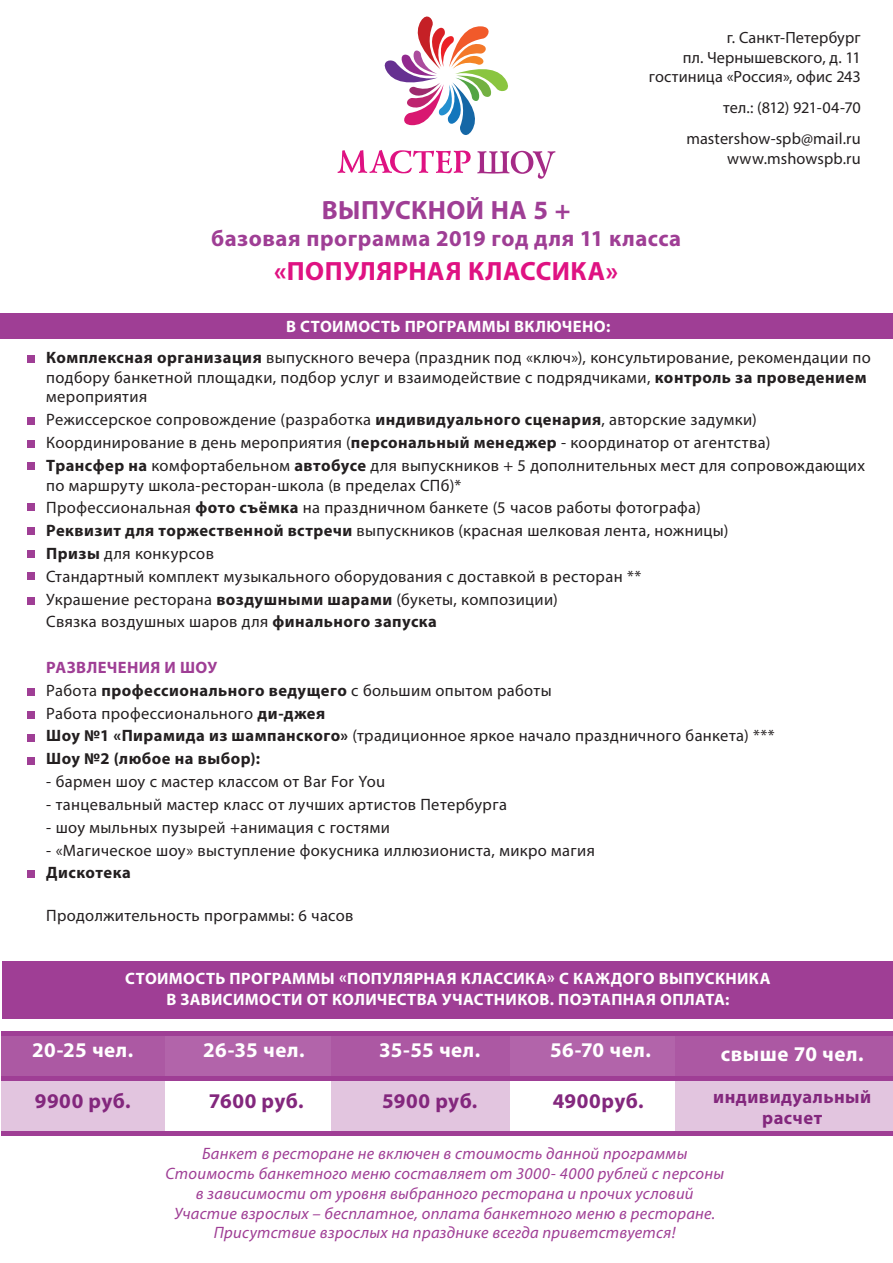
<style>
.page{position:relative;width:893px;height:1263px;background:#fff}
.page>*{position:absolute;margin:0;border:0;box-sizing:border-box;transform-origin:0 0}
.t1{font:700 26.55px "Myriad Pro";letter-spacing:.015em;color:#df1282}
.t2{font:700 26.55px "Myriad Pro";letter-spacing:.015em;color:#9f3e95}
.t3{font:700 22.65px "Myriad Pro";letter-spacing:.025em;color:#9f3e95}
.t4{font:700 21px "Myriad Pro";letter-spacing:.025em;color:#fff}
.t5{font:700 21px "Myriad Pro";letter-spacing:.03em;color:#83277d}
.t6{font:700 18.45px/20.7px "Myriad Pro";letter-spacing:.025em;color:#83277d;text-align:center}
.t7{font:16.5px/22.8px "Myriad Pro";letter-spacing:.02em;color:#231f20}
.t8{font:italic 16.5px/19.8px "Myriad Pro";letter-spacing:.015em;color:#9f3e95;text-align:center}
.t9{font:700 16.5px/21px "Myriad Pro";letter-spacing:.02em;color:#fff;text-align:center}
.t10{font:700 16.5px "Myriad Pro";letter-spacing:.03em;color:#231f20}
.t11{font:16.35px/19.5px "Myriad Pro";letter-spacing:.005em;color:#231f20;text-align:right}
.s1{font-weight:700}
.s2{font-weight:700;color:#9f3e95}
</style>
<div class="page">
<div style="left:2px;top:1033px;width:163px;height:99px;background:#e2c5df"></div>
<div style="left:2px;top:1034px;width:891px;height:47px;background:#b264aa"></div>
<svg style="left:331px;top:1035px;width:179px;height:95px;fill:#e2c5df"></svg>
<svg style="left:675px;top:1035px;width:218px;height:96px;fill:#e2c5df"></svg>
<hr style="left:2px;top:1131px;width:891px;height:4px;background:#9f3e95">
<hr style="left:2px;top:1031px;width:891px;height:4px;background:#9f3e95">
<hr style="left:2px;top:1076px;width:891px;height:4px;background:#9f3e95">
<div style="left:0;top:313px;width:893px;height:26px;background:#9f3e95"></div>
<div style="left:2px;top:961px;width:891px;height:57px;background:#9f3e95"></div>
<div style="left:27px;top:504px;width:8px;height:7px;background:#9f3e95"></div>
<div style="left:27px;top:462px;width:8px;height:7px;background:#9f3e95"></div>
<div style="left:27px;top:550px;width:8px;height:8px;background:#9f3e95"></div>
<div style="left:27px;top:573px;width:8px;height:7px;background:#9f3e95"></div>
<div style="left:27px;top:597px;width:8px;height:8px;background:#9f3e95"></div>
<div style="left:27px;top:417px;width:8px;height:8px;background:#9f3e95"></div>
<div style="left:27px;top:688px;width:8px;height:8px;background:#9f3e95"></div>
<div style="left:27px;top:711px;width:8px;height:8px;background:#9f3e95"></div>
<div style="left:27px;top:734px;width:8px;height:8px;background:#9f3e95"></div>
<div style="left:27px;top:757px;width:8px;height:8px;background:#9f3e95"></div>
<div style="left:27px;top:871px;width:8px;height:7px;background:#9f3e95"></div>
<div style="left:27px;top:440px;width:8px;height:8px;background:#9f3e95"></div>
<div style="left:27px;top:527px;width:8px;height:8px;background:#9f3e95"></div>
<div style="left:27px;top:355px;width:8px;height:8px;background:#9f3e95"></div>
<svg style="left:384px;top:16px;width:124px;height:119px"></svg>
<svg style="left:338px;top:150px;width:133px;height:23px"></svg>
<svg style="left:477px;top:151px;width:78px;height:28px"></svg>
<p class="t11" style="left:649px;top:28px;width:213px">г. Санкт-Петербург<br>пл. Чернышевского, д. 11 гостиница «Россия», офис 243</p>
<p class="t11" style="left:686px;top:92px;width:176px;line-height:30.9px">тел.: (812) 921-04-70 mastershow-spb@mail.ru</p>
<p class="t11" style="left:727px;top:148px;width:135px">www.mshowspb.ru</p>
<h1 class="t2" style="left:322px;top:193px;width:251px">ВЫПУСКНОЙ НА 5 +</h1>
<h2 class="t3" style="left:211px;top:223px;width:471px">базовая программа 2019 год для 11 класса</h2>
<h1 class="t1" style="left:274px;top:253px;width:346px">«ПОПУЛЯРНАЯ КЛАССИКА»</h1>
<p class="t9" style="left:286px;top:315px;width:326px">В СТОИМОСТЬ ПРОГРАММЫ ВКЛЮЧЕНО:</p>
<p class="t7" style="left:46px;top:347px;width:826px;line-height:19.8px"><span class="s1">Комплексная организация</span> выпускного вечера (праздник под «ключ»), консультирование, рекомендации по подбору банкетной площадки, подбор услуг и взаимодействие с подрядчиками, <span class="s1">контроль за проведением </span>мероприятия</p>
<p class="t7" style="left:46px;top:408px;width:820px">Режиссерское сопровождение (разработка <span class="s1">индивидуального сценария</span>, авторские задумки)<br>Координирование в день мероприятия (<span class="s1">персональный менеджер</span> - координатор от агентства)<br><span class="s1">Трансфер на</span> комфортабельном <span class="s1">автобусе</span> для выпускников + 5 дополнительных мест для сопровождающих</p>
<p class="t7" style="left:46px;top:473px;width:684px">по маршруту школа-ресторан-школа (в пределах СПб)*<br>Профессиональная <span class="s1">фото съёмка</span> на праздничном банкете (5 часов работы фотографа)<br><span class="s1">Реквизит для торжественной встречи</span> выпускников (красная шелковая лента, ножницы)<br><span class="s1">Призы</span> для конкурсов<br>Стандартный комплект музыкального оборудования с доставкой в ресторан ** Украшение ресторана <span class="s1">воздушными шарами</span> (букеты, композиции)<br>Связка воздушных шаров для <span class="s1">финального запуска</span></p>
<p class="t7" style="left:46px;top:656px;width:730px"><span class="s2">РАЗВЛЕЧЕНИЯ И ШОУ<br></span>Работа <span class="s1">профессионального ведущего</span> с большим опытом работы<br>Работа профессионального <span class="s1">ди-джея<br>Шоу №1 «Пирамида из шампанского»</span> (традиционное яркое начало праздничного банкета) *** <span class="s1">Шоу №2 (любое на выбор):</span></p>
<p class="t7" style="left:46px;top:770px;width:340px">- бармен шоу c мастер классом от Bar For You</p>
<p class="t7" style="left:46px;top:793px;width:462px">- танцевальный мастер класс от лучших артистов Петербурга</p>
<p class="t7" style="left:46px;top:815px;width:345px">- шоу мыльных пузырей +анимация с гостями</p>
<p class="t7" style="left:46px;top:838px;width:550px">- «Магическое шоу» выступление фокусника иллюзиониста, микро магия</p>
<p class="t10" style="left:46px;top:862px;width:86px">Дискотека</p>
<p class="t7" style="left:46px;top:903px;width:309px">Продолжительность программы: 6 часов</p>
<p class="t9" style="left:125px;top:968px;width:647px">СТОИМОСТЬ ПРОГРАММЫ «ПОПУЛЯРНАЯ КЛАССИКА» С КАЖДОГО ВЫПУСКНИКА<br>В ЗАВИСИМОСТИ ОТ КОЛИЧЕСТВА УЧАСТНИКОВ. ПОЭТАПНАЯ ОПЛАТА:</p>
<p class="t4" style="left:32px;top:1036px;width:103px">20-25 чел.</p>
<p class="t4" style="left:203px;top:1036px;width:103px">26-35 чел.</p>
<p class="t4" style="left:379px;top:1036px;width:103px">35-55 чел.</p>
<p class="t4" style="left:550px;top:1036px;width:102px">56-70 чел.</p>
<p class="t4" style="left:721px;top:1040px;width:144px">свыше 70 чел.</p>
<p class="t5" style="left:553px;top:1087px;width:92px">4900руб.</p>
<p class="t6" style="left:713px;top:1086px;width:159px">индивидуальный расчет</p>
<p class="t5" style="left:35px;top:1087px;width:97px">9900 руб.</p>
<p class="t5" style="left:209px;top:1087px;width:96px">7600 руб.</p>
<p class="t5" style="left:382px;top:1087px;width:97px">5900 руб.</p>
<p class="t8" style="left:166px;top:1143px;width:560px">Банкет в ресторане не включен в стоимость данной программы Стоимость банкетного меню составляет от 3000- 4000 рублей с персоны в зависимости от уровня выбранного ресторана и прочих условий Участие взрослых – бесплатное, оплата банкетного меню в ресторане.<br>Присутствие взрослых на празднике всегда приветствуется!</p>
</div>
